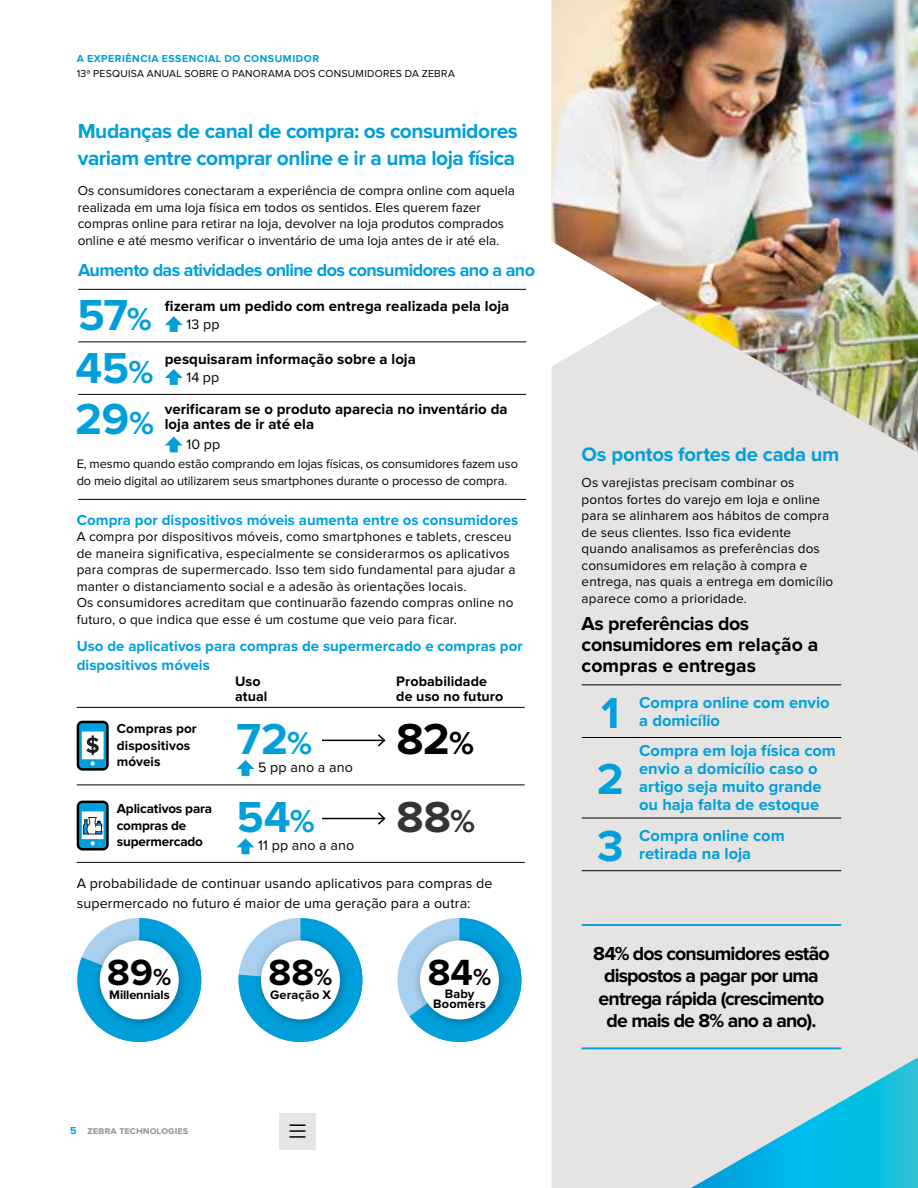
<style>
.page{position:relative;width:918px;height:1188px;background:#fff}
.page>*{position:absolute;margin:0;border:0;box-sizing:border-box;transform-origin:0 0}
.t1{font:700 45px/51.9px "Proxima Nova";letter-spacing:-.005em;color:#009fdb;text-align:justify}
.t2{font:700 45px "Proxima Nova";color:#000101}
.t3{font:700 45px "Proxima Nova";color:#343433}
.t4{font:700 37.65px "Proxima Nova";color:#000101}
.t5{font:700 21px/27px "Proxima Nova";letter-spacing:-.025em;color:#009fdb}
.t6{font:700 20.25px "Proxima Nova";letter-spacing:-.015em;color:#009fdb}
.t7{font:700 19.5px/22.5px "Proxima Nova";letter-spacing:-.04em;color:#000;text-align:center}
.t8{font:700 19.5px/21px "Proxima Nova";letter-spacing:-.02em;color:#000}
.t9{font:700 18px "Proxima Nova";letter-spacing:-.03em;color:#009fdb}
.t10{font:700 16.5px/18px "Proxima Nova";color:#009fdb}
.t11{font:700 15px/15px "Proxima Nova";letter-spacing:.005em;color:#000}
.t12{font:700 15px/18.8px "Proxima Nova";letter-spacing:.005em;color:#009fdb}
.t13{font:14.25px/20.2px "Proxima Nova";letter-spacing:.01em;color:#000}
.t14{font:700 14.25px/15px "Proxima Nova";letter-spacing:.005em;color:#000}
.t15{font:13.5px/16.5px "Proxima Nova";letter-spacing:.01em;color:#000}
.t16{font:700 13.5px/16.5px "Proxima Nova";letter-spacing:-.005em;color:#000}
.t17{font:12.75px/16.5px "Proxima Nova";letter-spacing:-.005em;color:#000}
.t18{font:700 12.75px/10.5px "Proxima Nova";letter-spacing:.01em;color:#000;text-align:center}
.t19{font:10.5px "Proxima Nova";letter-spacing:.025em;color:#000}
.t20{font:700 10.5px "Proxima Nova";letter-spacing:.045em;color:#009fdb}
.t21{font:700 10.5px "Proxima Nova";color:#989899}
.s1{font-size:33px}
.s2{font-size:24px}
.s3{color:#009fdb}
</style>
<div class="page">
<div style="left:279px;top:1113px;width:37px;height:36px;background:#e6e5e4"></div>
<svg style="left:290px;top:1124px;width:15px;height:14px"></svg>
<svg style="left:77px;top:918px;width:125px;height:124px"></svg>
<div style="left:92px;top:933px;width:98px;height:97px;background:#000;opacity:.3"></div>
<div style="left:100px;top:940px;width:79px;height:80px;background:#fff;border-radius:50%"></div>
<svg style="left:238px;top:918px;width:125px;height:124px"></svg>
<div style="left:253px;top:933px;width:98px;height:97px;background:#000;opacity:.3"></div>
<div style="left:261px;top:940px;width:79px;height:80px;background:#fff;border-radius:50%"></div>
<svg style="left:397px;top:918px;width:125px;height:124px"></svg>
<div style="left:412px;top:933px;width:98px;height:97px;background:#000;opacity:.3"></div>
<div style="left:420px;top:940px;width:79px;height:80px;background:#fff;border-radius:50%"></div>
<div style="left:552px;top:453px;width:366px;height:735px;background:#e5e4e2"></div>
<svg style="left:237px;top:760px;width:17px;height:16px"></svg>
<svg style="left:237px;top:838px;width:17px;height:16px"></svg>
<svg style="left:663px;top:1048px;width:255px;height:140px;background:#89d2e2"></svg>
<hr style="left:582px;top:737px;width:57px;height:1px;background:#000">
<hr style="left:639px;top:737px;width:202px;height:1px;background:#000">
<hr style="left:582px;top:818px;width:57px;height:1px;background:#000">
<hr style="left:639px;top:818px;width:202px;height:1px;background:#000">
<hr style="left:582px;top:870px;width:57px;height:1px;background:#000">
<hr style="left:639px;top:870px;width:202px;height:1px;background:#000">
<hr style="left:582px;top:684px;width:57px;height:1px;background:#000101">
<hr style="left:639px;top:684px;width:202px;height:1px;background:#000101">
<hr style="left:582px;top:924px;width:259px;height:2px;background:#009fdb">
<hr style="left:582px;top:1047px;width:259px;height:2px;background:#009fdb">
<svg style="left:77px;top:721px;width:32px;height:50px"></svg>
<svg style="left:77px;top:801px;width:32px;height:49px"></svg>
<svg style="left:165px;top:316px;width:18px;height:16px"></svg>
<svg style="left:165px;top:369px;width:18px;height:16px"></svg>
<svg style="left:165px;top:437px;width:18px;height:15px"></svg>
<hr style="left:78px;top:289px;width:448px;height:1px;background:#000">
<hr style="left:78px;top:341px;width:448px;height:1px;background:#000">
<hr style="left:78px;top:394px;width:448px;height:1px;background:#000">
<hr style="left:78px;top:499px;width:448px;height:1px;background:#000">
<hr style="left:77px;top:707px;width:448px;height:1px;background:#000">
<hr style="left:77px;top:785px;width:448px;height:1px;background:#000">
<hr style="left:77px;top:862px;width:448px;height:1px;background:#000">
<hr style="left:322px;top:818px;width:62px;height:1px;background:#000101">
<svg style="left:376px;top:812px;width:10px;height:13px"></svg>
<hr style="left:322px;top:740px;width:62px;height:1px;background:#000101">
<svg style="left:376px;top:734px;width:10px;height:13px"></svg>
<img style="left:552px;top:0;width:366px;height:453px">
<p class="t20" style="left:77px;top:53px;width:244px">A EXPERIÊNCIA ESSENCIAL DO CONSUMIDOR</p>
<p class="t19" style="left:77px;top:68px;width:380px">13ª PESQUISA ANUAL SOBRE O PANORAMA DOS CONSUMIDORES DA ZEBRA</p>
<h3 class="t5" style="left:78px;top:118px;width:442px">Mudanças de canal de compra: os consumidores variam entre comprar online e ir a uma loja física</h3>
<p class="t15" style="left:78px;top:183px;width:439px">Os consumidores conectaram a experiência de compra online com aquela realizada em uma loja física em todos os sentidos. Eles querem fazer compras online para retirar na loja, devolver na loja produtos comprados online e até mesmo verificar o inventário de uma loja antes de ir até ela.</p>
<h3 class="t9" style="left:78px;top:260px;width:459px">Aumento das atividades online dos consumidores ano a ano</h3>
<h1 class="t1" style="left:75px;top:290px;width:80px">57<span class="s1">% </span>45<span class="s1">% </span>29<span class="s1">%</span></h1>
<p class="t11" style="left:165px;top:299px;width:346px">fizeram um pedido com entrega realizada pela loja</p>
<p class="t13" style="left:186px;top:315px;width:35px">13 pp</p>
<p class="t11" style="left:165px;top:352px;width:253px">pesquisaram informação sobre a loja</p>
<p class="t13" style="left:186px;top:368px;width:35px">14 pp</p>
<p class="t11" style="left:165px;top:402px;width:344px">verificaram se o produto aparecia no inventário da loja antes de ir até ela</p>
<p class="t13" style="left:186px;top:435px;width:35px">10 pp</p>
<p class="t17" style="left:77px;top:456px;width:443px">E, mesmo quando estão comprando em lojas físicas, os consumidores fazem uso do meio digital ao utilizarem seus smartphones durante o processo de compra.</p>
<p class="t12" style="left:77px;top:511px;width:443px">Compra por dispositivos móveis aumenta entre os consumidores</p>
<p class="t15" style="left:77px;top:529px;width:440px">A compra por dispositivos móveis, como smartphones e tablets, cresceu de maneira significativa, especialmente se considerarmos os aplicativos para compras de supermercado. Isso tem sido fundamental para ajudar a manter o distanciamento social e a adesão às orientações locais.<br>Os consumidores acreditam que continuarão fazendo compras online no futuro, o que indica que esse é um costume que veio para ficar.</p>
<p class="t12" style="left:77px;top:637px;width:448px">Uso de aplicativos para compras de supermercado e compras por dispositivos móveis</p>
<p class="t14" style="left:235px;top:674px;width:34px">Uso atual</p>
<p class="t14" style="left:396px;top:674px;width:108px">Probabilidade de uso no futuro</p>
<p class="t16" style="left:117px;top:721px;width:82px">Compras por dispositivos móveis</p>
<h1 class="t1" style="left:237px;top:714px;width:77px">72<span class="s1">%</span></h1>
<p class="t13" style="left:258px;top:758px;width:96px">5 pp ano a ano</p>
<p class="t16" style="left:117px;top:801px;width:97px">Aplicativos para compras de supermercado</p>
<h1 class="t1" style="left:237px;top:792px;width:80px">54<span class="s1">%</span></h1>
<p class="t13" style="left:258px;top:836px;width:98px">11 pp ano a ano</p>
<h1 class="t2" style="left:396px;top:713px;width:79px">82<span class="s1">%</span></h1>
<h1 class="t3" style="left:396px;top:791px;width:80px">88<span class="s1">%</span></h1>
<p class="t13" style="left:77px;top:874px;width:417px">A probabilidade de continuar usando aplicativos para compras de supermercado no futuro é maior de uma geração para a outra:</p>
<h2 class="t4" style="left:107px;top:951px;width:66px">89<span class="s2">%</span></h2>
<h2 class="t4" style="left:269px;top:951px;width:66px">88<span class="s2">%</span></h2>
<h2 class="t4" style="left:428px;top:951px;width:65px">84<span class="s2">%</span></h2>
<p class="t18" style="left:109px;top:990px;width:62px">Millennials</p>
<p class="t18" style="left:270px;top:990px;width:62px">Geração X</p>
<p class="t18" style="left:433px;top:989px;width:54px">Baby<br>Boomers</p>
<p class="t21" style="left:70px;top:1124px;width:120px"><span class="s3">5</span> zebra technologies</p>
<h3 class="t6" style="left:582px;top:443px;width:259px">Os pontos fortes de cada um</h3>
<p class="t15" style="left:582px;top:475px;width:253px">Os varejistas precisam combinar os pontos fortes do varejo em loja e online para se alinharem aos hábitos de compra de seus clientes. Isso fica evidente quando analisamos as preferências dos consumidores em relação à compra e entrega, nas quais a entrega em domicílio aparece como a prioridade.</p>
<h3 class="t8" style="left:582px;top:614px;width:238px">As preferências dos consumidores em relação a compras e entregas</h3>
<h1 class="t1" style="left:601px;top:688px;width:20px">1</h1>
<p class="t10" style="left:639px;top:693px;width:192px">Compra online com envio a domicílio</p>
<h1 class="t1" style="left:597px;top:754px;width:28px">2</h1>
<p class="t10" style="left:639px;top:742px;width:198px">Compra em loja física com envio a domicílio caso o artigo seja muito grande ou haja falta de estoque</p>
<h1 class="t1" style="left:597px;top:821px;width:28px">3</h1>
<p class="t10" style="left:639px;top:827px;width:147px">Compra online com retirada na loja</p>
<h3 class="t7" style="left:593px;top:942px;width:238px">84% dos consumidores estão dispostos a pagar por uma entrega rápida (crescimento de mais de 8% ano a ano).</h3>
</div>
